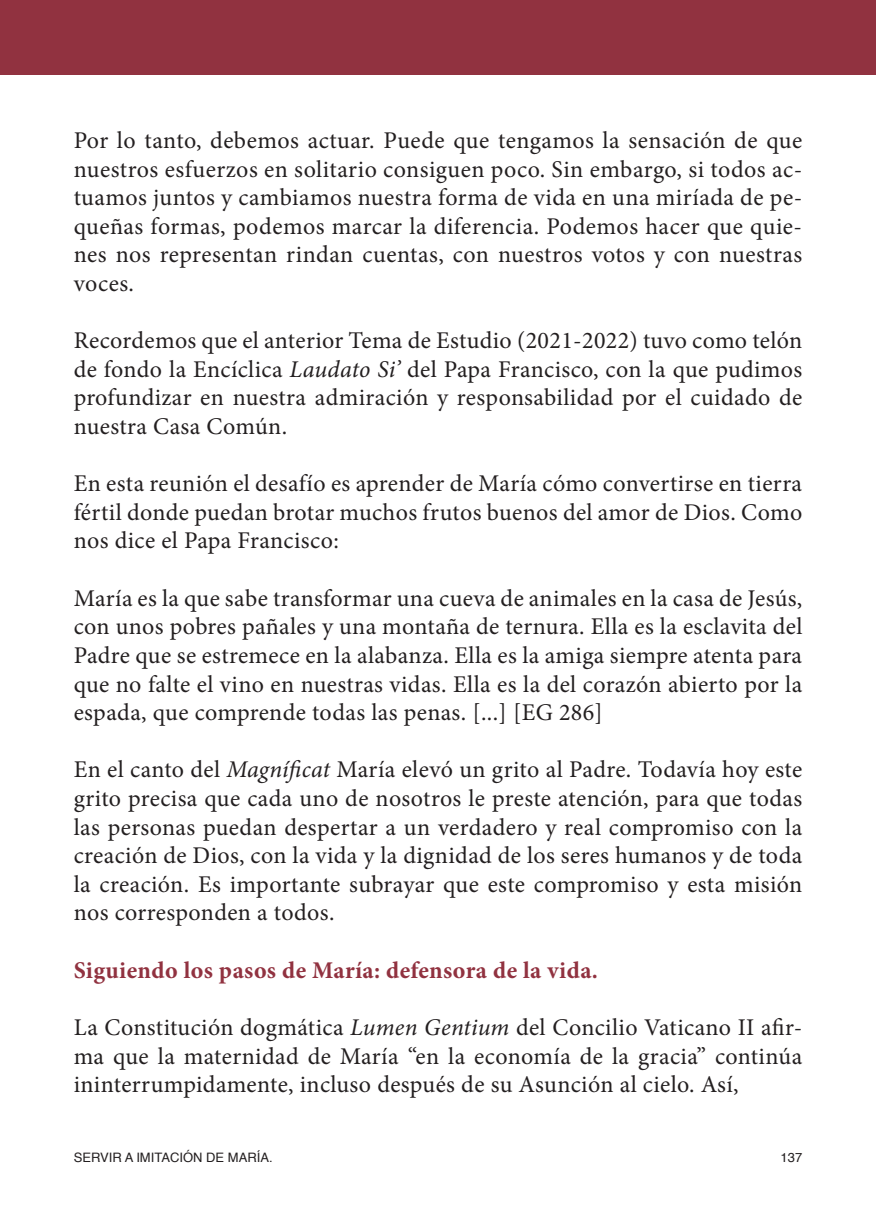
<style>
.page{position:relative;width:876px;height:1225px;background:#fff}
.page>*{position:absolute;margin:0;border:0;box-sizing:border-box;transform-origin:0 0}
.t1{font:24px/28.6px "Minion Pro";letter-spacing:.015em;color:#231f20;text-align:justify}
.t2{font:700 24px "Minion Pro";letter-spacing:.015em;color:#913240}
.t3{font:13px "Helvetica";color:#231f20}
.s1{font-style:italic}
</style>
<div class="page">
<div style="left:17px;top:0;width:859px;height:75px;background:#913240"></div>
<div style="left:0;top:0;width:17px;height:75px;background:#913240"></div>
<p class="t1" style="left:74px;top:126px;width:730px">Por lo tanto, debemos actuar. Puede que tengamos la sensación de que nuestros esfuerzos en solitario consiguen poco. Sin embargo, si todos ac&shy;tuamos juntos y cambiamos nuestra forma de vida en una miríada de pe&shy;queñas formas, podemos marcar la diferencia. Podemos hacer que quie&shy;nes nos representan rindan cuentas, con nuestros votos y con nuestras voces.</p>
<p class="t1" style="left:74px;top:326px;width:730px">Recordemos que el anterior Tema de Estudio (2021-2022) tuvo como telón de fondo la Encíclica <span class="s1">Laudato Si’</span> del Papa Francisco, con la que pudimos profundizar en nuestra admiración y responsabilidad por el cuidado de nuestra Casa Común.</p>
<p class="t1" style="left:74px;top:469px;width:730px">En esta reunión el desafío es aprender de María cómo convertirse en tierra fértil donde puedan brotar muchos frutos buenos del amor de Dios. Como nos dice el Papa Francisco:</p>
<p class="t1" style="left:74px;top:584px;width:730px">María es la que sabe transformar una cueva de animales en la casa de Jesús, con unos pobres pañales y una montaña de ternura. Ella es la esclavita del Padre que se estremece en la alabanza. Ella es la amiga siempre atenta para que no falte el vino en nuestras vidas. Ella es la del corazón abierto por la espada, que comprende todas las penas. [...] [EG 286]</p>
<p class="t1" style="left:74px;top:755px;width:730px">En el canto del <span class="s1">Magníficat</span> María elevó un grito al Padre. Todavía hoy este grito precisa que cada uno de nosotros le preste atención, para que todas las personas puedan despertar a un verdadero y real compromiso con la creación de Dios, con la vida y la dignidad de los seres humanos y de toda la creación. Es importante subrayar que este compromiso y esta misión nos corresponden a todos.</p>
<p class="t2" style="left:74px;top:953px;width:526px">Siguiendo los pasos de María: defensora de la vida.</p>
<p class="t1" style="left:74px;top:1013px;width:730px">La Constitución dogmática <span class="s1">Lumen Gentium</span> del Concilio Vaticano II afir&shy;ma que la maternidad de María “en la economía de la gracia” continúa ininterrumpidamente, incluso después de su Asunción al cielo. Así,</p>
<p class="t3" style="left:74px;top:1147px;width:200px">SERVIR A IMITACIÓN DE MARÍA.</p>
<p class="t3" style="left:781px;top:1147px;width:23px">137</p>
</div>
